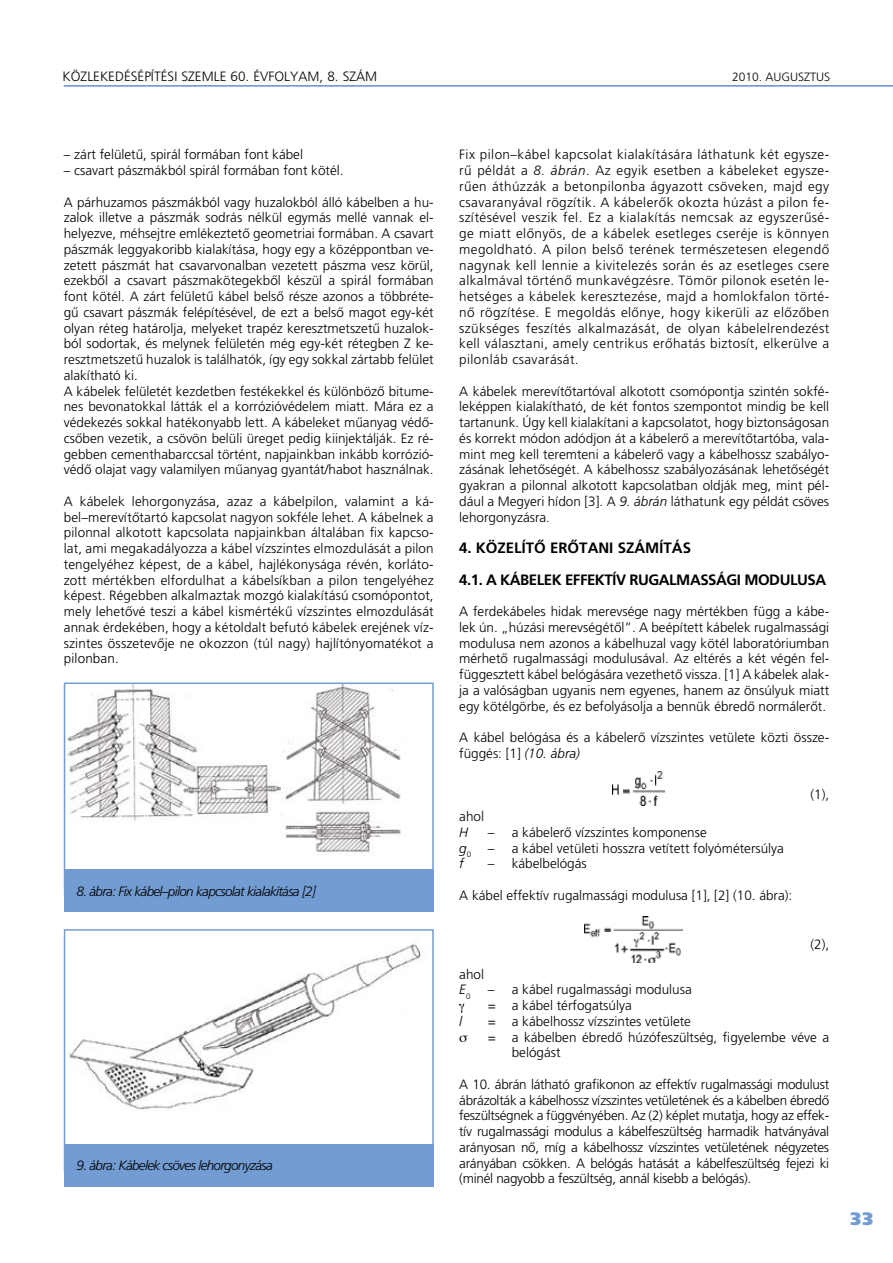
<style>
.page{position:relative;width:893px;height:1263px;background:#fff}
.page>*{position:absolute;margin:0;border:0;box-sizing:border-box;transform-origin:0 0}
.t1{font:900 18px "Frutiger H";color:#739cd2}
.t2{font:700 15px/31.5px "Frutiger H";letter-spacing:-.03em;color:#000}
.t3{font:300 13.5px/15.8px "Frutiger H";color:#000}
.t4{font:italic 300 13.5px "Frutiger H";letter-spacing:-.05em;color:#000}
.t5{font:300 12px "Frutiger H";color:#000}
.s1{font-style:italic}
</style>
<div class="page">
<hr style="left:64px;top:85px;width:829px;height:2px;background:#739cd2">
<img style="left:612px;top:772px;width:52px;height:33px">
<img style="left:585px;top:916px;width:98px;height:47px">
<img style="left:67px;top:685px;width:334px;height:171px">
<div style="left:64px;top:682px;width:370px;height:213px;border:2px solid #739cd2"></div>
<div style="left:64px;top:870px;width:370px;height:42px;background:#739cd2"></div>
<img style="left:68px;top:944px;width:355px;height:166px">
<div style="left:64px;top:929px;width:370px;height:243px;border:2px solid #739cd2"></div>
<div style="left:64px;top:1144px;width:370px;height:42px;background:#739cd2"></div>
<p class="t3" style="left:63px;top:69px;width:200px">KÖZLEKEDÉSÉPÍTÉSI SZEMLE 60. évfolyam</p>
<p class="t3" style="left:319px;top:69px;width:33px">, 8. szám</p>
<p class="t5" style="left:732px;top:70px;width:100px">2010. AUGUSZTUS</p>
<p class="t3" style="left:64px;top:147px;width:241px">– zárt felületû, spirál formában font kábel</p>
<p class="t3" style="left:64px;top:163px;width:281px">– csavart pászmákból spirál formában font kötél.</p>
<p class="t3" style="left:64px;top:194px;width:371px">A párhuzamos pászmákból vagy huzalokból álló kábelben a hu&shy;zalok illetve a pászmák sodrás nélkül egymás mellé vannak el&shy;helyezve, méhsejtre emlékeztetô geometriai formában. A csavart pászmák leggyakoribb kialakítása, hogy egy a középpontban ve&shy;zetett pászmát hat csavarvonalban vezetett pászma vesz körül, ezekbôl a csavart pászmakötegekbôl készül a spirál formában font kötél. A zárt felületû kábel belsô része azonos a többréte&shy;gû csavart pászmák felépítésével, de ezt a belsô magot egy-két olyan réteg határolja, melyeket trapéz keresztmetszetû huzalok&shy;ból sodortak, és melynek felületén még egy-két rétegben Z ke&shy;resztmetszetû huzalok is találhatók, így egy sokkal zártabb felület alakítható ki.<br>A kábelek felületét kezdetben festékekkel és különbözô bitume&shy;nes bevonatokkal látták el a korrózióvédelem miatt. Mára ez a védekezés sokkal hatékonyabb lett. A kábeleket mûanyag védô&shy;csôben vezetik, a csövön belüli üreget pedig kiinjektálják. Ez ré&shy;gebben cementhabarccsal történt, napjainkban inkább korrózió&shy;védô olajat vagy valamilyen mûanyag gyantát/habot használnak.</p>
<p class="t3" style="left:64px;top:493px;width:371px;text-align:justify">A kábelek lehorgonyzása, azaz a kábelpilon, valamint a ká&shy;bel–merevítôtartó kapcsolat nagyon sokféle lehet. A kábelnek a pilonnal alkotott kapcsolata napjainkban általában fix kapcso&shy;lat, ami megakadályozza a kábel vízszintes elmozdulását a pilon tengelyéhez képest, de a kábel, hajlékonysága révén, korláto&shy;zott mértékben elfordulhat a kábelsíkban a pilon tengelyéhez képest. Régebben alkalmaztak mozgó kialakítású csomópontot, mely lehetôvé teszi a kábel kismértékû vízszintes elmozdulását annak érdekében, hogy a kétoldalt befutó kábelek erejének víz&shy;szintes összetevôje ne okozzon (túl nagy) hajlítónyomatékot a pilonban.</p>
<p class="t4" style="left:77px;top:884px;width:241px">8. ábra: Fix kábel–pilon kapcsolat kialakítása [2]</p>
<p class="t4" style="left:77px;top:1158px;width:198px">9. ábra: Kábelek csöves lehorgonyzása</p>
<p class="t3" style="left:459px;top:147px;width:371px;text-align:justify">Fix pilon–kábel kapcsolat kialakítására láthatunk két egysze&shy;rû példát a <span class="s1">8. ábrán</span>. Az egyik esetben a kábeleket egysze&shy;rûen áthúzzák a betonpilonba ágyazott csöveken, majd egy csavaranyával rögzítik. A kábelerôk okozta húzást a pilon fe&shy;szítésével veszik fel. Ez a kialakítás nemcsak az egyszerûsé&shy;ge miatt elônyös, de a kábelek esetleges cseréje is könnyen megoldható. A pilon belsô terének természetesen elegendô nagynak kell lennie a kivitelezés során és az esetleges csere alkalmával történô munkavégzésre. Tömör pilonok esetén le&shy;hetséges a kábelek keresztezése, majd a homlokfalon törté&shy;nô rögzítése. E megoldás elônye, hogy kikerüli az elôzôben szükséges feszítés alkalmazását, de olyan kábelelrendezést kell választani, amely centrikus erôhatás biztosít, elkerülve a pilonláb csavarását.</p>
<p class="t3" style="left:459px;top:383px;width:371px;text-align:justify">A kábelek merevítôtartóval alkotott csomópontja szintén sokfé&shy;leképpen kialakítható, de két fontos szempontot mindig be kell tartanunk. Úgy kell kialakítani a kapcsolatot, hogy biztonságosan és korrekt módon adódjon át a kábelerô a merevítôtartóba, vala&shy;mint meg kell teremteni a kábelerô vagy a kábelhossz szabályo&shy;zásának lehetôségét. A kábelhossz szabályozásának lehetôségét gyakran a pilonnal alkotott kapcsolatban oldják meg, mint pél&shy;dául a Megyeri hídon [3]. A <span class="s1">9. ábrán</span> láthatunk egy példát csöves lehorgonyzásra.</p>
<p class="t2" style="left:459px;top:532px;width:27px">4. KÖZELÍTÔ</p>
<p class="t2" style="left:550px;top:532px;width:11px">ERÔT</p>
<p class="t2" style="left:459px;top:532px;width:366px;text-indent:128px">ANI SZÁMÍTÁS<br>4.1. A kábelek effektív rugalmassági modulusa</p>
<p class="t3" style="left:459px;top:604px;width:371px;text-align:justify">A ferdekábeles hidak merevsége nagy mértékben függ a kábe&shy;lek ún. „húzási merevségétôl”. A beépített kábelek rugalmassági modulusa nem azonos a kábelhuzal vagy kötél laboratóriumban mérhetô rugalmassági modulusával. Az eltérés a két végén fel&shy;függesztett kábel belógására vezethetô vissza. [1] A kábelek alak&shy;ja a valóságban ugyanis nem egyenes, hanem az önsúlyuk miatt egy kötélgörbe, és ez befolyásolja a bennük ébredô normálerôt.</p>
<p class="t3" style="left:459px;top:730px;width:371px">A kábel belógása és a kábelerô vízszintes vetülete közti össze&shy;függés: [1] <span class="s1">(10. ábra)</span></p>
<p class="t3" style="left:810px;top:787px;width:20px">(1),</p>
<p class="t3" style="left:459px;top:808px;width:26px">ahol</p>
<p class="t4" style="left:459px;top:824px;width:11px">H</p>
<p class="t3" style="left:459px;top:824px;width:249px;text-indent:28px">– a kábelerô vízszintes komponense <span class="s1">g</span><sub>0</sub> –</p>
<p class="t3" style="left:512px;top:840px;width:274px">a kábel vetületi hosszra vetített folyómétersúlya</p>
<p class="t4" style="left:459px;top:856px;width:6px">f</p>
<p class="t3" style="left:488px;top:856px;width:101px">– kábelbelógás</p>
<p class="t3" style="left:459px;top:887px;width:335px">A kábel effektív rugalmassági modulusa [1], [2] (10. ábra):</p>
<p class="t3" style="left:459px;top:966px;width:26px">ahol<br><span class="s1">E</span><sub>0</sub></p>
<p class="t3" style="left:488px;top:982px;width:206px">– a kábel rugalmassági modulusa = a kábel térfogatsúlya</p>
<p class="t3" style="left:810px;top:937px;width:20px">(2),</p>
<p class="t4" style="left:459px;top:1013px;width:4px">l</p>
<p class="t3" style="left:488px;top:1013px;width:205px">= a kábelhossz vízszintes vetülete</p>
<p class="t3" style="left:488px;top:1029px;width:343px">= a kábelben ébredô húzófeszültség, figyelembe véve a</p>
<p class="t3" style="left:512px;top:1045px;width:50px">belógást</p>
<p class="t3" style="left:459px;top:1076px;width:371px;text-align:justify">A 10. ábrán látható grafikonon az effektív rugalmassági modulust ábrázolták a kábelhossz vízszintes vetületének és a kábelben ébredô feszültségnek a függvényében. Az (2) képlet mutatja, hogy az effek&shy;tív rugalmassági modulus a kábelfeszültség harmadik hatványával arányosan nô, míg a kábelhossz vízszintes vetületének négyzetes arányában csökken. A belógás hatását a kábelfeszültség fejezi ki (minél nagyobb a feszültség, annál kisebb a belógás).</p>
<h1 class="t1" style="left:850px;top:1208px;width:12px">33</h1>
</div>
